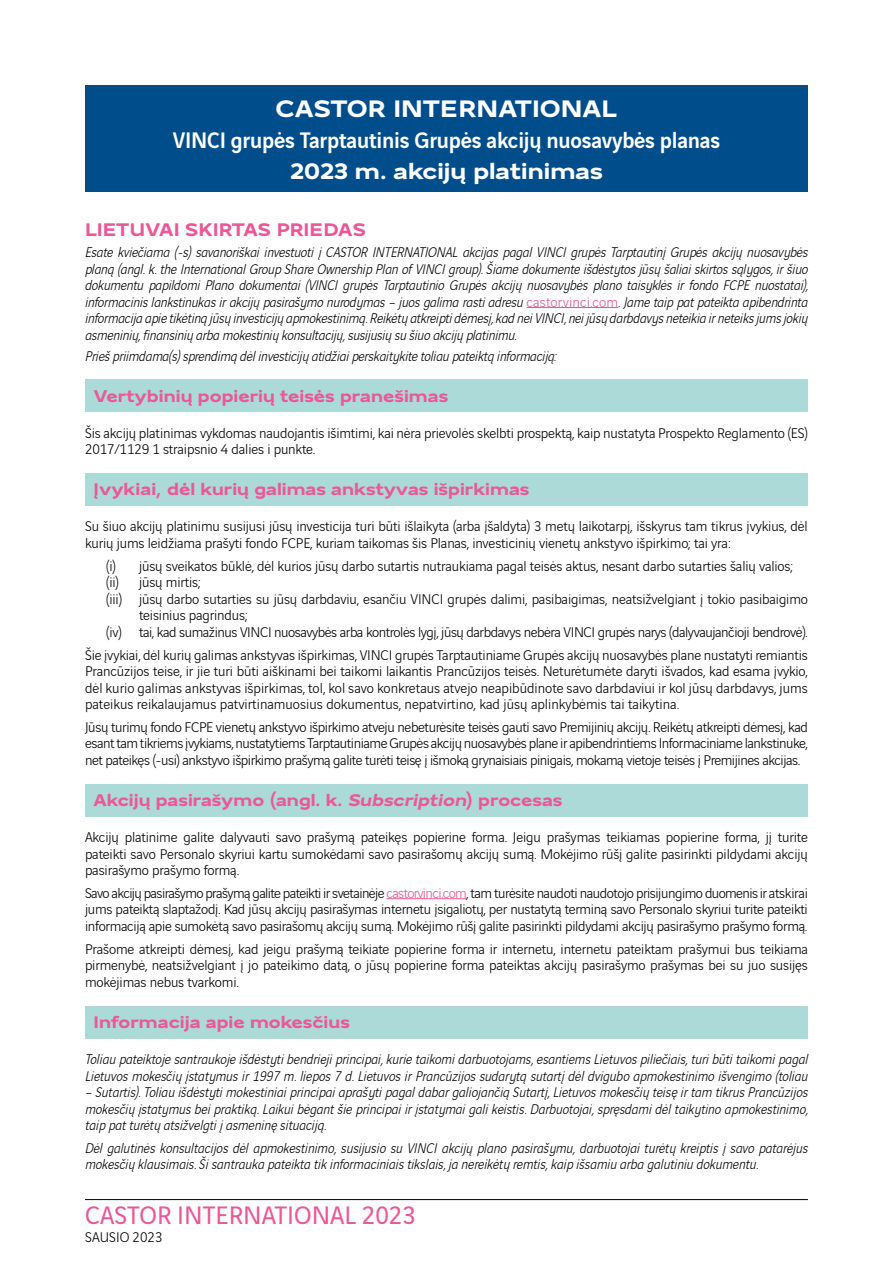
<style>
.page{position:relative;width:893px;height:1263px;background:#fff}
.page>*{position:absolute;margin:0;border:0;box-sizing:border-box;transform-origin:0 0}
.t1{font:27px "Vinci Sans";color:#eb5898}
.t2{font:700 25.5px "Vinci Sans Expanded";color:#fff}
.t3{font:500 24px "Vinci Sans";letter-spacing:-.01em;color:#fff;scale:.96 1}
.t4{font:700 24px "Vinci Sans Expanded";color:#fff}
.t5{font:700 19.5px "Vinci Sans Expanded";color:#eb5898}
.t6{font:700 18px "Vinci Sans Expanded";color:#eb5898}
.t7{font:300 15px/16.5px "Vinci Sans";letter-spacing:-.01em;color:#000;text-align:justify}
.t8{font:italic 300 15px/16.5px "Vinci Sans";color:#000;text-align:justify}
.t9{font:300 15px "Vinci Sans";letter-spacing:-.03em;color:#000}
.s1{font-style:normal;color:#eb5898}
.s2{font-style:italic}
.s3{color:#eb5898}
</style>
<div class="page">
<hr style="left:85px;top:1199px;width:723px;height:1px;background:#000">
<hr style="left:526px;top:307px;width:92px;height:1px;background:#eb5898">
<hr style="left:386px;top:898px;width:80px;height:1px;background:#eb5898">
<div style="left:85px;top:85px;width:723px;height:107px;background:#004d8c"></div>
<div style="left:85px;top:379px;width:723px;height:33px;background:#acdad8"></div>
<div style="left:85px;top:473px;width:723px;height:33px;background:#acdad8"></div>
<div style="left:85px;top:784px;width:723px;height:33px;background:#acdad8"></div>
<div style="left:85px;top:1006px;width:723px;height:33px;background:#acdad8"></div>
<h2 class="t2" style="left:275px;top:90px;width:344px">CASTOR INTERNATIONAL</h2>
<h3 class="t3" style="left:173px;top:122px;width:572px">VINCI grupės Tarptautinis Grupės akcijų nuosavybės planas</h3>
<h3 class="t4" style="left:290px;top:153px;width:314px">2023 m. akcijų platinimas</h3>
<h3 class="t5" style="left:85px;top:215px;width:282px">LIETUVAI SKIRTAS PRIEDAS</h3>
<p class="t8" style="left:85px;top:243px;width:724px">Esate kviečiama (-s) savanoriškai investuoti į CASTOR INTERNATIONAL akcijas pagal VINCI grupės Tarptautinį Grupės akcijų nuosavybės planą (angl. k. the International Group Share Ownership Plan of VINCI group). Šiame dokumente išdėstytos jūsų šaliai skirtos sąlygos, ir šiuo dokumentu papildomi Plano dokumentai (VINCI grupės Tarptautinio Grupės akcijų nuosavybės plano taisyklės ir fondo FCPE nuostatai), informacinis lankstinukas ir akcijų pasirašymo nurodymas – juos galima rasti adresu <span class="s1">castor.vinci.com</span>. Jame taip pat pateikta apibendrinta informacija apie tikėtiną jūsų investicijų apmokestinimą. Reikėtų atkreipti dėmesį, kad nei VINCI, nei jūsų darbdavys neteikia ir neteiks jums jokių asmeninių, finansinių arba mokestinių konsultacijų, susijusių su šiuo akcijų platinimu.</p>
<p class="t8" style="left:85px;top:346px;width:473px">Prieš priimdama(s) sprendimą dėl investicijų atidžiai perskaitykite toliau pateiktą informaciją:</p>
<p class="t6" style="left:94px;top:382px;width:356px">Vertybinių popierių teisės pranešimas</p>
<p class="t7" style="left:85px;top:423px;width:724px">Šis akcijų platinimas vykdomas naudojantis išimtimi, kai nėra prievolės skelbti prospektą, kaip nustatyta Prospekto Reglamento (ES)<br>2017/1129 1 straipsnio 4 dalies i punkte.</p>
<p class="t6" style="left:94px;top:476px;width:437px">Įvykiai, dėl kurių galimas ankstyvas išpirkimas</p>
<p class="t7" style="left:85px;top:517px;width:724px">Su šiuo akcijų platinimu susijusi jūsų investicija turi būti išlaikyta (arba įšaldyta) 3 metų laikotarpį, išskyrus tam tikrus įvykius, dėl kurių jums leidžiama prašyti fondo FCPE, kuriam taikomas šis Planas, investicinių vienetų ankstyvo išpirkimo; tai yra:</p>
<p class="t7" style="left:106px;top:556px;width:688px">(i) jūsų sveikatos būklė, dėl kurios jūsų darbo sutartis nutraukiama pagal teisės aktus, nesant darbo sutarties šalių valios; (ii)</p>
<p class="t7" style="left:139px;top:573px;width:63px">jūsų mirtis;</p>
<p class="t7" style="left:106px;top:589px;width:703px">(iii) jūsų darbo sutarties su jūsų darbdaviu, esančiu VINCI grupės dalimi, pasibaigimas, neatsižvelgiant į tokio pasibaigimo</p>
<p class="t7" style="left:139px;top:606px;width:110px">teisinius pagrindus;</p>
<p class="t9" style="left:106px;top:621px;width:703px">(iv) tai, kad sumažinus VINCI nuosavybės arba kontrolės lygį, jūsų darbdavys nebėra VINCI grupės narys (dalyvaujančioji bendrovė).</p>
<p class="t7" style="left:85px;top:645px;width:724px">Šie įvykiai, dėl kurių galimas ankstyvas išpirkimas, VINCI grupės Tarptautiniame Grupės akcijų nuosavybės plane nustatyti remiantis Prancūzijos teise, ir jie turi būti aiškinami bei taikomi laikantis Prancūzijos teisės. Neturėtumėte daryti išvados, kad esama įvykio, dėl kurio galimas ankstyvas išpirkimas, tol, kol savo konkretaus atvejo neapibūdinote savo darbdaviui ir kol jūsų darbdavys, jums pateikus reikalaujamus patvirtinamuosius dokumentus, nepatvirtino, kad jūsų aplinkybėmis tai taikytina.</p>
<p class="t7" style="left:85px;top:717px;width:724px">Jūsų turimų fondo FCPE vienetų ankstyvo išpirkimo atveju nebeturėsite teisės gauti savo Premijinių akcijų. Reikėtų atkreipti dėmesį, kad esant tam tikriems įvykiams, nustatytiems Tarptautiniame Grupės akcijų nuosavybės plane ir apibendrintiems Informaciniame lankstinuke, net pateikęs (-usi) ankstyvo išpirkimo prašymą galite turėti teisę į išmoką grynaisiais pinigais, mokamą vietoje teisės į Premijines akcijas.</p>
<p class="t6" style="left:94px;top:786px;width:470px">Akcijų pasirašymo (angl. k. <span class="s2">Subscription</span>) procesas</p>
<p class="t7" style="left:85px;top:828px;width:724px">Akcijų platinime galite dalyvauti savo prašymą pateikęs popierine forma. Jeigu prašymas teikiamas popierine forma, jį turite pateikti savo Personalo skyriui kartu sumokėdami savo pasirašomų akcijų sumą. Mokėjimo rūšį galite pasirinkti pildydami akcijų pasirašymo prašymo formą.</p>
<p class="t7" style="left:85px;top:883px;width:724px">Savo akcijų pasirašymo prašymą galite pateikti ir svetainėje <span class="s3">castor.vinci.com</span>, tam turėsite naudoti naudotojo prisijungimo duomenis ir atskirai jums pateiktą slaptažodį. Kad jūsų akcijų pasirašymas internetu įsigaliotų, per nustatytą terminą savo Personalo skyriui turite pateikti informaciją apie sumokėtą savo pasirašomų akcijų sumą. Mokėjimo rūšį galite pasirinkti pildydami akcijų pasirašymo prašymo formą.</p>
<p class="t7" style="left:85px;top:939px;width:724px">Prašome atkreipti dėmesį, kad jeigu prašymą teikiate popierine forma ir internetu, internetu pateiktam prašymui bus teikiama pirmenybė, neatsižvelgiant į jo pateikimo datą, o jūsų popierine forma pateiktas akcijų pasirašymo prašymas bei su juo susijęs mokėjimas nebus tvarkomi.</p>
<p class="t6" style="left:94px;top:1008px;width:258px">Informacija apie mokesčius</p>
<p class="t8" style="left:85px;top:1049px;width:724px">Toliau pateiktoje santraukoje išdėstyti bendrieji principai, kurie taikomi darbuotojams, esantiems Lietuvos piliečiais, turi būti taikomi pagal<br>Lietuvos mokesčių įstatymus ir 1997 m. liepos 7 d. Lietuvos ir Prancūzijos sudarytą sutartį dėl dvigubo apmokestinimo išvengimo (toliau</p>
<p class="t8" style="left:85px;top:1082px;width:724px">– Sutartis). Toliau išdėstyti mokestiniai principai aprašyti pagal dabar galiojančią Sutartį, Lietuvos mokesčių teisę ir tam tikrus Prancūzijos mokesčių įstatymus bei praktiką. Laikui bėgant šie principai ir įstatymai gali keistis. Darbuotojai, spręsdami dėl taikytino apmokestinimo, taip pat turėtų atsižvelgti į asmeninę situaciją.</p>
<p class="t8" style="left:85px;top:1138px;width:724px">Dėl galutinės konsultacijos dėl apmokestinimo, susijusio su VINCI akcijų plano pasirašymu, darbuotojai turėtų kreiptis į savo patarėjus mokesčių klausimais. Ši santrauka pateikta tik informaciniais tikslais, ja nereikėtų remtis, kaip išsamiu arba galutiniu dokumentu.</p>
<h1 class="t1" style="left:85px;top:1195px;width:332px">CASTOR INTERNATIONAL 2023</h1>
<p class="t7" style="left:85px;top:1228px;width:79px">SAUSIO 2023</p>
</div>
